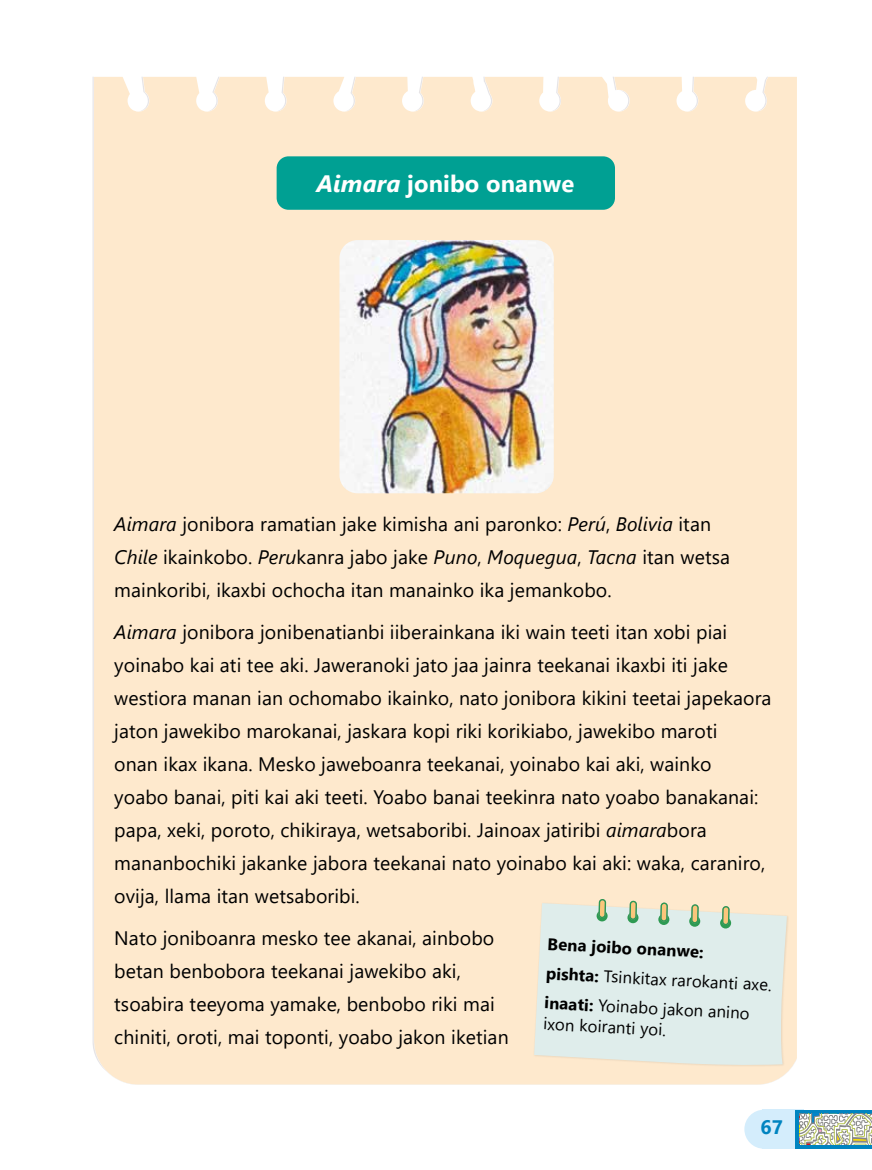
<style>
.page{position:relative;width:872px;height:1170px;background:#fff}
.page>*{position:absolute;margin:0;border:0;box-sizing:border-box;transform-origin:0 0}
.t1{font:700 23.7px "Segoe UI";letter-spacing:.005em;color:#fff}
.t2{font:19.5px/33px "Segoe UI";letter-spacing:.005em;color:#000}
.t3{font:700 19.5px "Segoe UI";color:#0084c0}
.t4{font:16.8px/29.4px "Segoe UI";color:#000}
.s1{font-style:italic}
.s2{font-weight:700}
</style>
<div class="page">
<div style="left:762px;top:1109px;width:42px;height:39px;background:#d4edfc"></div>
<div style="left:744px;top:1109px;width:39px;height:39px;background:#d4edfc;border-radius:50%"></div>
<svg style="left:795px;top:1110px;width:77px;height:38px"></svg>
<svg style="left:800px;top:1113px;width:72px;height:31px"></svg>
<div style="left:94px;top:77px;width:703px;height:285px;background:#fee9cd"></div>
<div style="left:277px;top:156px;width:338px;height:54px;background:#00a093;border-radius:12px"></div>
<img style="left:339px;top:240px;width:215px;height:253px">
<div style="left:533px;top:902px;width:256px;height:165px;background:#fee9cd"></div>
<svg style="left:534px;top:903px;width:253px;height:162px;background:#e1ece7"></svg>
<svg style="left:596px;top:910px;width:11px;height:11px"></svg>
<div style="left:599px;top:899px;width:6px;height:18px;background:#fbc67b;border-radius:3px"></div>
<div style="left:598px;top:899px;width:8px;height:18px;border:1px solid #c59db8;border-radius:3px"></div>
<div style="left:598px;top:898px;width:8px;height:20px;border:1px solid #2e9a52;border-radius:3px"></div>
<svg style="left:627px;top:912px;width:11px;height:11px"></svg>
<div style="left:630px;top:901px;width:6px;height:18px;background:#fbc67b;border-radius:3px"></div>
<div style="left:629px;top:900px;width:8px;height:19px;border:1px solid #2e9a52;border-radius:3px"></div>
<svg style="left:658px;top:913px;width:11px;height:11px"></svg>
<div style="left:661px;top:903px;width:6px;height:18px;background:#fbc67b;border-radius:3px"></div>
<div style="left:660px;top:902px;width:7px;height:19px;border:1px solid #c59db8;border-radius:3px"></div>
<div style="left:660px;top:902px;width:8px;height:19px;border:1px solid #2e9a52;border-radius:3px"></div>
<div style="left:689px;top:915px;width:11px;height:11px;background:#2e9a52;border-radius:50%"></div>
<div style="left:691px;top:904px;width:7px;height:18px;background:#fbc67b;border-radius:3px"></div>
<div style="left:691px;top:904px;width:7px;height:19px;border:1px solid #c59db8;border-radius:3px"></div>
<div style="left:691px;top:904px;width:8px;height:19px;border:1px solid #2e9a52;border-radius:3px"></div>
<div style="left:720px;top:917px;width:11px;height:11px;background:#2e9a52;border-radius:50%"></div>
<div style="left:722px;top:906px;width:7px;height:18px;background:#fbc67b;border-radius:3px"></div>
<div style="left:722px;top:906px;width:7px;height:19px;border:1px solid #c59db8;border-radius:3px"></div>
<div style="left:722px;top:905px;width:7px;height:20px;border:1px solid #2e9a52;border-radius:3px"></div>
<p class="t1" style="left:316px;top:161px;width:259px"><span class="s1">Aimara</span> jonibo onanwe</p>
<p class="t2" style="left:114px;top:506px;width:617px"><span class="s1">Aimara</span> jonibora ramatian jake kimisha ani paronko: <span class="s1">Perú</span>, <span class="s1">Bolivia</span> itan<br><span class="s1">Chile</span> ikainkobo. <span class="s1">Peru</span>kanra jabo jake <span class="s1">Puno</span>, <span class="s1">Moquegua</span>, <span class="s1">Tacna</span> itan wetsa mainkoribi, ikaxbi ochocha itan manainko ika jemankobo.</p>
<p class="t2" style="left:114px;top:613px;width:658px"><span class="s1">Aimara</span> jonibora jonibenatianbi iiberainkana iki wain teeti itan xobi piai yoinabo kai ati tee aki. Jaweranoki jato jaa jainra teekanai ikaxbi iti jake westiora manan ian ochomabo ikainko, nato jonibora kikini teetai japekaora jaton jawekibo marokanai, jaskara kopi riki korikiabo, jawekibo maroti<br>onan ikax ikana. Mesko jaweboanra teekanai, yoinabo kai aki, wainko<br>yoabo banai, piti kai aki teeti. Yoabo banai teekinra nato yoabo banakanai: papa, xeki, poroto, chikiraya, wetsaboribi. Jainoax jatiribi <span class="s1">aimara</span>bora mananbochiki jakanke jabora teekanai nato yoinabo kai aki: waka, caraniro, ovija, llama itan wetsaboribi.</p>
<p class="t2" style="left:114px;top:919px;width:396px">Nato joniboanra mesko tee akanai, ainbobo betan benbobora teekanai jawekibo aki, tsoabira teeyoma yamake, benbobo riki mai chiniti, oroti, mai toponti, yoabo jakon iketian</p>
<p class="t4" style="left:548px;top:927px;width:227px;rotate:3deg"><span class="s2">Bena joibo onanwe:<br>pishta:</span> Tsinkitax rarokanti axe. <span class="s2">inaati:</span> Yoinabo jakon anino</p>
<p class="t4" style="left:544px;top:1007px;width:124px;rotate:3deg">ixon koiranti yoi.</p>
<p class="t3" style="left:760px;top:1108px;width:24px">67</p>
</div>
